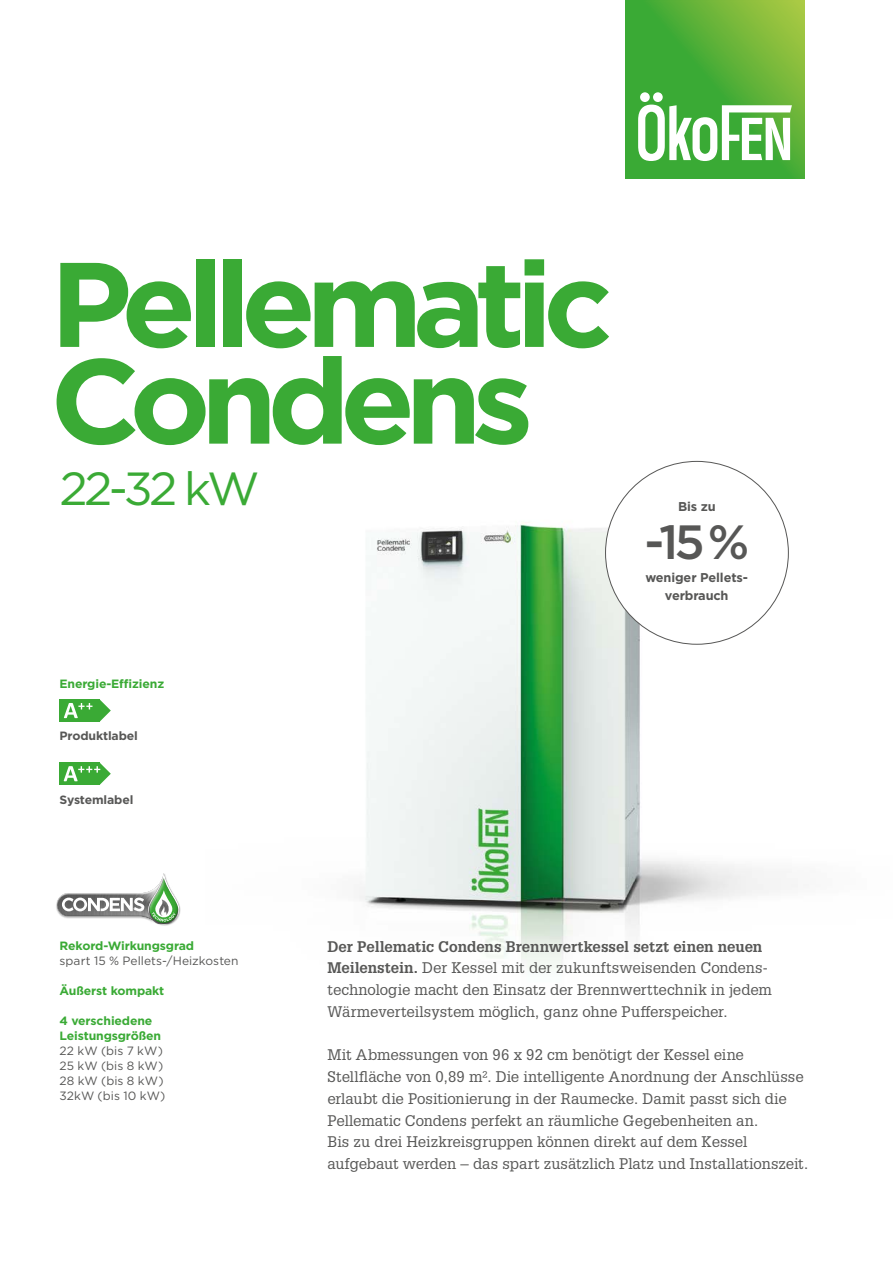
<style>
.page{position:relative;width:893px;height:1263px;background:#fff}
.page>*{position:absolute;margin:0;border:0;box-sizing:border-box;transform-origin:0 0}
.t1{font:700 120px/96.8px "Gotham";letter-spacing:-.08em;color:#3aaa35}
.t2{font:500 48px "Gotham";color:#575756}
.t3{font:46.5px "Gotham";color:#3aaa35}
.t4{font:15px/21.8px "Glypha LT Pro";color:#575756}
.t5{font:700 12.75px/18px "Gotham";letter-spacing:-.01em;color:#575756;text-align:center}
.t6{font:700 12px/15px "Gotham";letter-spacing:-.01em;color:#3aaa35}
.t7{font:12px/15px "Gotham";letter-spacing:.005em;color:#575756}
.t8{font:700 12px "Gotham";letter-spacing:-.01em;color:#575756}
.s1{font-weight:700}
</style>
<div class="page">
<svg style="left:626px;top:1px;width:178px;height:178px;background:#58b138"></svg>
<svg style="left:638px;top:92px;width:154px;height:69px"></svg>
<svg style="left:626px;top:0;width:178px;height:1px"></svg>
<img style="left:359px;top:465px;width:439px;height:504px">
<div style="left:60px;top:763px;width:40px;height:22px;background:#3aaa35"></div>
<div style="left:60px;top:699px;width:40px;height:22px;background:#3aaa35"></div>
<svg style="left:64px;top:700px;width:47px;height:21px"></svg>
<svg style="left:64px;top:763px;width:47px;height:22px"></svg>
<div style="left:56px;top:872px;width:124px;height:54px;background:#000;opacity:.25"></div>
<div style="left:148px;top:877px;width:32px;height:46px;background:#000;opacity:.5"></div>
<svg style="left:57px;top:873px;width:122px;height:51px"></svg>
<div style="left:605px;top:461px;width:183px;height:183px;background:#fff;border-radius:50%"></div>
<h1 class="t1" style="left:50px;top:255px;width:564px">Pellematic<br>Condens</h1>
<h3 class="t3" style="left:60px;top:458px;width:202px">22-32 kW</h3>
<p class="t6" style="left:60px;top:676px;width:106px">Energie-Effizienz</p>
<p class="t8" style="left:60px;top:728px;width:80px">Produktlabel</p>
<p class="t8" style="left:60px;top:792px;width:75px">Systemlabel</p>
<p class="t5" style="left:678px;top:498px;width:39px">Bis zu</p>
<h2 class="t2" style="left:644px;top:510px;width:107px">-15 %</h2>
<p class="t5" style="left:645px;top:568px;width:104px">weniger Pellets&shy;verbrauch</p>
<p class="t6" style="left:60px;top:938px;width:136px">Rekord-Wirkungsgrad</p>
<p class="t7" style="left:60px;top:953px;width:181px">spart 15 % Pellets-/Heizkosten</p>
<p class="t6" style="left:60px;top:983px;width:106px">Äußerst kompakt</p>
<p class="t6" style="left:60px;top:1013px;width:103px">4 verschiedene<br>Leistungsgrößen</p>
<p class="t7" style="left:60px;top:1043px;width:107px">22 kW (bis 7 kW)<br>25 kW (bis 8 kW)<br>28 kW (bis 8 kW)<br>32kW (bis 10 kW)</p>
<p class="t4" style="left:327px;top:935px;width:446px"><span class="s1">Der Pellematic Condens Brennwertkessel setzt einen neuen Meilenstein.</span> Der Kessel mit der zukunftsweisenden Condens&shy;technologie macht den Einsatz der Brennwerttechnik in jedem Wärmeverteilsystem möglich, ganz ohne Pufferspeicher.</p>
<p class="t4" style="left:327px;top:1044px;width:482px">Mit Abmessungen von 96 x 92 cm benötigt der Kessel eine Stellfläche von 0,89 m². Die intelligente Anordnung der Anschlüsse erlaubt die Positionierung in der Raumecke. Damit passt sich die Pellematic Condens perfekt an räumliche Gegebenheiten an.<br>Bis zu drei Heizkreisgruppen können direkt auf dem Kessel aufgebaut werden – das spart zusätzlich Platz und Installationszeit.</p>
</div>
